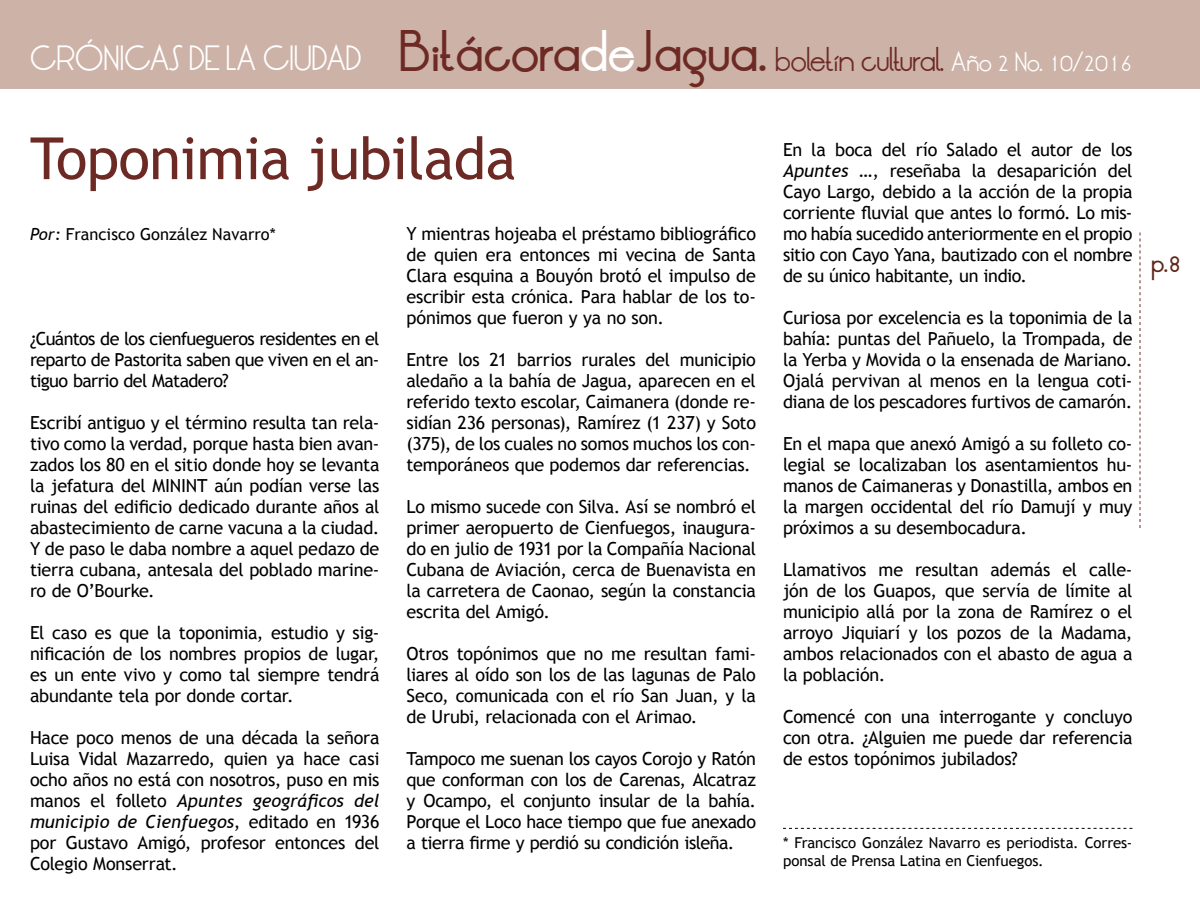
<style>
.page{position:relative;width:1200px;height:900px;background:#fff}
.page>*{position:absolute;margin:0;border:0;box-sizing:border-box;transform-origin:0 0}
.t1{font:58.2px "Trebuchet MS";letter-spacing:-.01em;color:#6d2a24}
.t2{font:27px "LT Oksana";color:#fff}
.t3{font:26.4px "LT Oksana";letter-spacing:-.025em;color:#6d2a24}
.t4{font:500 21px "LT Oksana";color:#5f261b}
.t5{font:18px/21px "Trebuchet MS";letter-spacing:-.015em;color:#000;text-align:justify}
.t6{font:16.5px "Trebuchet MS";color:#000}
.t7{font:15px/18px "Trebuchet MS";letter-spacing:-.005em;color:#000}
.s1{font-weight:500;font-size:44.1px}
.s2{font-weight:500;font-size:44.1px;color:#fff}
.s3{font-size:21px;color:#fff}
.s4{font-style:italic}
</style>
<div class="page">
<div style="left:0;top:0;width:1200px;height:88px;background:#cdb2a8"></div>
<svg style="left:1140px;top:232px;width:1px;height:296px"></svg>
<svg style="left:783px;top:828px;width:349px;height:1px"></svg>
<h2 class="t2" style="left:30px;top:37px;width:20px">crónicas</h2>
<h2 class="t2" style="left:189px;top:37px;width:91px">delaciudad</h2>
<h3 class="t3" style="left:399px;top:40px;width:735px"><span class="s1">Bitácora</span><span class="s2">de</span><span class="s1">Jagua.</span> boletín cultural. <span class="s3">Año 2 No. 10/2016</span></h3>
<h1 class="t1" style="left:30px;top:124px;width:488px">Toponimia jubilada</h1>
<p class="t6" style="left:30px;top:224px;width:247px"><span class="s4">Por:</span> Francisco González Navarro*</p>
<p class="t5" style="left:407px;top:223px;width:351px">Y mientras hojeaba el préstamo bibliográfico de quien era entonces mi vecina de Santa Clara esquina a Bouyón brotó el impulso de escribir esta crónica. Para hablar de los to&shy;pónimos que fueron y ya no son.</p>
<p class="t5" style="left:407px;top:349px;width:351px">Entre los 21 barrios rurales del municipio aledaño a la bahía de Jagua, aparecen en el referido texto escolar, Caimanera (donde re&shy;sidían 236 personas), Ramírez (1 237) y Soto (375), de los cuales no somos muchos los con&shy;temporáneos que podemos dar referencias.</p>
<p class="t5" style="left:407px;top:497px;width:351px">Lo mismo sucede con Silva. Así se nombró el primer aeropuerto de Cienfuegos, inaugura&shy;do en julio de 1931 por la Compañía Nacional Cubana de Aviación, cerca de Buenavista en la carretera de Caonao, según la constancia escrita del Amigó.</p>
<p class="t5" style="left:407px;top:644px;width:351px">Otros topónimos que no me resultan fami&shy;liares al oído son los de las lagunas de Palo Seco, comunicada con el río San Juan, y la de Urubi, relacionada con el Arimao.</p>
<p class="t5" style="left:407px;top:749px;width:351px">Tampoco me suenan los cayos Corojo y Ratón que conforman con los de Carenas, Alcatraz y Ocampo, el conjunto insular de la bahía.<br>Porque el Loco hace tiempo que fue anexado a tierra firme y perdió su condición isleña.</p>
<p class="t5" style="left:30px;top:328px;width:351px">¿Cuántos de los cienfuegueros residentes en el reparto de Pastorita saben que viven en el an&shy;tiguo barrio del Matadero?</p>
<p class="t5" style="left:30px;top:412px;width:351px">Escribí antiguo y el término resulta tan rela&shy;tivo como la verdad, porque hasta bien avan&shy;zados los 80 en el sitio donde hoy se levanta la jefatura del MININT aún podían verse las ruinas del edificio dedicado durante años al abastecimiento de carne vacuna a la ciudad.<br>Y de paso le daba nombre a aquel pedazo de tierra cubana, antesala del poblado marine&shy;ro de O’Bourke.</p>
<p class="t5" style="left:30px;top:622px;width:351px">El caso es que la toponimia, estudio y sig&shy;nificación de los nombres propios de lugar, es un ente vivo y como tal siempre tendrá abundante tela por donde cortar.</p>
<p class="t5" style="left:30px;top:727px;width:351px">Hace poco menos de una década la señora Luisa Vidal Mazarredo, quien ya hace casi ocho años no está con nosotros, puso en mis manos el folleto <span class="s4">Apuntes geográficos del municipio de Cienfuegos</span>, editado en 1936 por Gustavo Amigó, profesor entonces del Colegio Monserrat.</p>
<p class="t5" style="left:783px;top:140px;width:351px">En la boca del río Salado el autor de los <span class="s4">Apuntes …</span>, reseñaba la desaparición del Cayo Largo, debido a la acción de la propia corriente fluvial que antes lo formó. Lo mis&shy;mo había sucedido anteriormente en el propio sitio con Cayo Yana, bautizado con el nombre de su único habitante, un indio.</p>
<p class="t5" style="left:783px;top:308px;width:351px">Curiosa por excelencia es la toponimia de la bahía: puntas del Pañuelo, la Trompada, de la Yerba y Movida o la ensenada de Mariano.<br>Ojalá pervivan al menos en la lengua coti&shy;diana de los pescadores furtivos de camarón.</p>
<p class="t5" style="left:783px;top:434px;width:351px">En el mapa que anexó Amigó a su folleto co&shy;legial se localizaban los asentamientos hu&shy;manos de Caimaneras y Donastilla, ambos en la margen occidental del río Damují y muy próximos a su desembocadura.</p>
<p class="t5" style="left:783px;top:560px;width:351px">Llamativos me resultan además el calle&shy;jón de los Guapos, que servía de límite al municipio allá por la zona de Ramírez o el arroyo Jiquiarí y los pozos de la Madama, ambos relacionados con el abasto de agua a la población.</p>
<p class="t5" style="left:783px;top:707px;width:351px">Comencé con una interrogante y concluyo con otra. ¿Alguien me puede dar referencia de estos topónimos jubilados?</p>
<p class="t7" style="left:783px;top:834px;width:351px">* Francisco González Navarro es periodista. Corres&shy;ponsal de Prensa Latina en Cienfuegos.</p>
<p class="t4" style="left:1151px;top:246px;width:31px">p.8</p>
</div>
